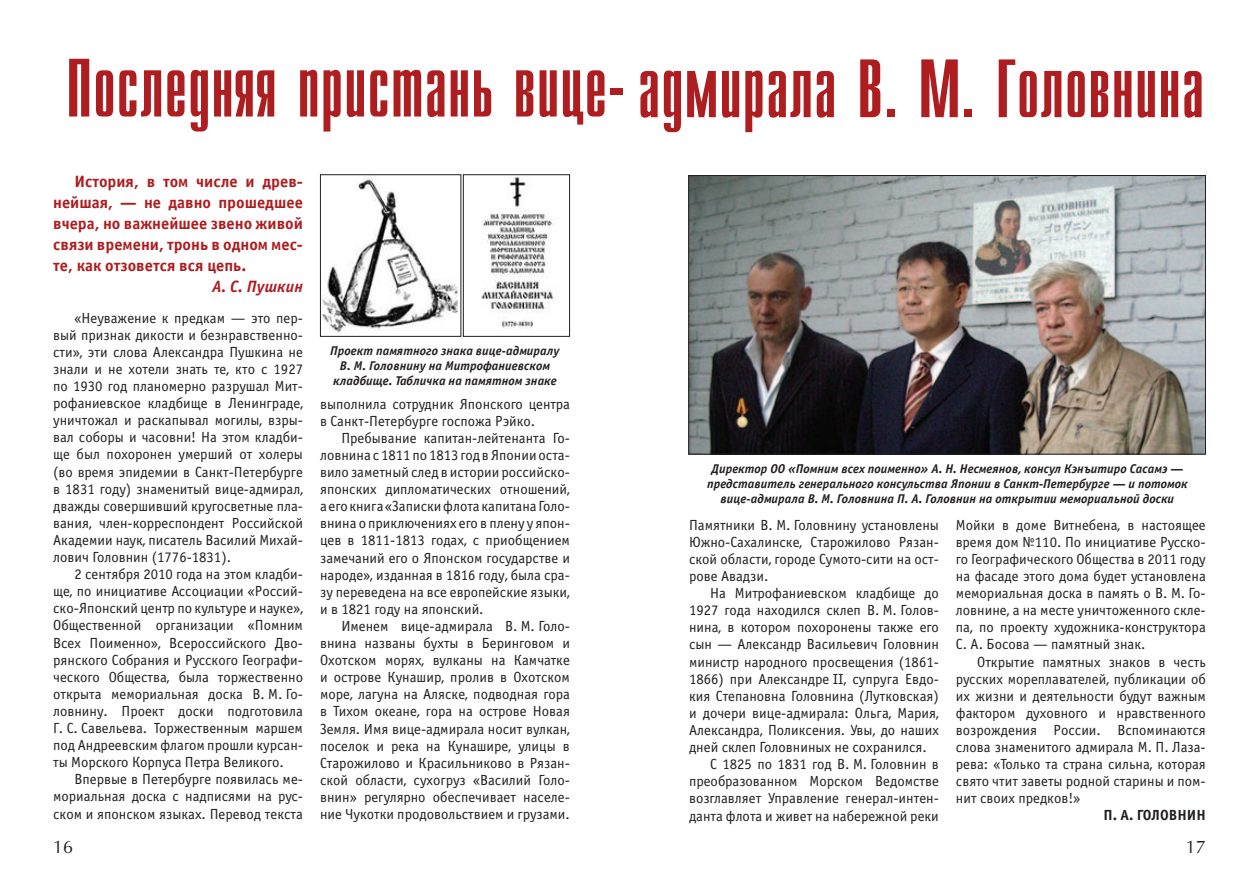
<style>
.page{position:relative;width:1259px;height:893px;background:#fff}
.page>*{position:absolute;margin:0;border:0;box-sizing:border-box;transform-origin:0 0}
.t1{font:82.5px "Compact C";letter-spacing:.005em;color:#ae1d20}
.t2{font:18px "Optima";color:#231f20}
.t3{font:700 16.5px/21px "Officina Sans C";color:#ae1d20;text-align:justify}
.t4{font:italic 700 16.5px "Officina Sans C";color:#ae1d20}
.t5{font:14.7px/17.1px "Officina Sans C";color:#231f20;text-align:justify}
.t6{font:700 14.7px "Officina Sans C";color:#231f20}
.t7{font:italic 700 12.75px/15px "Officina Sans C";color:#231f20;text-align:center}
</style>
<div class="page">
<img style="left:690px;top:177px;width:513px;height:276px">
<div style="left:688px;top:175px;width:517px;height:280px;border:1px solid #231f20"></div>
<img style="left:322px;top:176px;width:136px;height:157px">
<div style="left:320px;top:174px;width:141px;height:163px;border:1px solid #231f20"></div>
<img style="left:481px;top:177px;width:74px;height:151px">
<div style="left:463px;top:174px;width:107px;height:163px;border:1px solid #231f20"></div>
<h1 class="t1" style="left:66px;top:58px;width:1140px">Последняя пристань вице-адмирала В. М. Головнина</h1>
<p class="t3" style="left:53px;top:172px;width:251px;text-indent:21px">История, в том числе и древ&shy;нейшая, — не давно прошедшее вчера, но важнейшее звено живой связи времени, тронь в одном мес&shy;те, как отзовется вся цепь.</p>
<p class="t4" style="left:212px;top:280px;width:92px">А. С. Пушкин</p>
<p class="t5" style="left:53px;top:310px;width:251px;text-indent:21px">«Неуважение к предкам — это пер&shy;вый признак дикости и безнравственно&shy;сти», эти слова Александра Пушкина не знали и не хотели знать те, кто с 1927 по 1930 год планомерно разрушал Мит&shy;рофаниевское кладбище в Ленинграде, уничтожал и раскапывал могилы, взры&shy;вал соборы и часовни! На этом кладби&shy;ще был похоронен умерший от холеры (во время эпидемии в Санкт-Петербурге в 1831 году) знаменитый вице-адмирал, дважды совершивший кругосветные пла&shy;вания, член-корреспондент Российской Академии наук, писатель Василий Михай&shy;лович Головнин (1776-1831).</p>
<p class="t5" style="left:53px;top:567px;width:251px;text-indent:21px">2 сентября 2010 года на этом кладби&shy;ще, по инициативе Ассоциации «Россий&shy;ско-Японский центр по культуре и науке», Общественной организации «Помним Всех Поименно», Всероссийского Дво&shy;рянского Собрания и Русского Географи&shy;ческого Общества, была торжественно открыта мемориальная доска В. М. Го&shy;ловнину. Проект доски подготовила Г. С. Савельева. Торжественным маршем под Андреевским флагом прошли курсан&shy;ты Морского Корпуса Петра Великого.</p>
<p class="t5" style="left:53px;top:772px;width:251px;text-indent:21px">Впервые в Петербурге появилась ме&shy;мориальная доска с надписями на рус&shy;ском и японском языках. Перевод текста</p>
<p class="t7" style="left:330px;top:344px;width:231px">Проект памятного знака вице-адмиралу<br>В. М. Головнину на Митрофаниевском кладбище. Табличка на памятном знаке</p>
<p class="t5" style="left:320px;top:396px;width:251px">выполнила сотрудник Японского центра в Санкт-Петербурге госпожа Рэйко.</p>
<p class="t5" style="left:320px;top:430px;width:251px;text-indent:21px">Пребывание капитан-лейтенанта Го&shy;ловнина с 1811 по 1813 год в Японии оста&shy;вило заметный след в истории российско&shy;японских дипломатических отношений, а его книга «Записки флота капитана Голо&shy;внина о приключениях его в плену у япон&shy;цев в 1811-1813 годах, с приобщением замечаний его о Японском государстве и народе», изданная в 1816 году, была сра&shy;зу переведена на все европейские языки, и в 1821 году на японский.</p>
<p class="t5" style="left:320px;top:619px;width:251px;text-indent:21px">Именем вице-адмирала В. М. Голо&shy;внина названы бухты в Беринговом и Охотском морях, вулканы на Камчатке и острове Кунашир, пролив в Охотском море, лагуна на Аляске, подводная гора в Тихом океане, гора на острове Новая Земля. Имя вице-адмирала носит вулкан, поселок и река на Кунашире, улицы в Старожилово и Красильниково в Рязан&shy;ской области, сухогруз «Василий Голо&shy;внин» регулярно обеспечивает населе&shy;ние Чукотки продовольствием и грузами.</p>
<p class="t7" style="left:707px;top:462px;width:482px">Директор ОО «Помним всех поименно» А. Н. Несмеянов, консул Кэнъитиро Сасамэ — представитель генерального консульства Японии в Санкт-Петербурге — и потомок вице-адмирала В. М. Головнина П. А. Головнин на открытии мемориальной доски</p>
<p class="t5" style="left:689px;top:517px;width:251px">Памятники В. М. Головнину установлены Южно-Сахалинске, Старожилово Рязан&shy;ской области, городе Сумото-сити на ост&shy;рове Авадзи.</p>
<p class="t5" style="left:710px;top:586px;width:230px">На Митрофаниевском кладбище до</p>
<p class="t5" style="left:689px;top:603px;width:251px">1927 года находился склеп В. М. Голов-</p>
<p class="t5" style="left:689px;top:620px;width:251px">нина, в котором похоронены также его</p>
<p class="t5" style="left:689px;top:637px;width:251px">сын — Александр Васильевич Головнин</p>
<p class="t5" style="left:689px;top:654px;width:251px">министр народного просвещения (1861-</p>
<p class="t5" style="left:689px;top:671px;width:251px">1866) при Александре II, супруга Евдо-</p>
<p class="t5" style="left:689px;top:688px;width:251px">кия Степановна Головнина (Лутковская)</p>
<p class="t5" style="left:689px;top:705px;width:251px">и дочери вице-адмирала: Ольга, Мария,</p>
<p class="t5" style="left:689px;top:723px;width:251px">Александра, Поликсения. Увы, до наших</p>
<p class="t5" style="left:689px;top:740px;width:239px">дней склеп Головниных не сохранился.</p>
<p class="t5" style="left:710px;top:757px;width:230px">С 1825 по 1831 год В. М. Головнин в</p>
<p class="t5" style="left:689px;top:774px;width:251px">преобразованном Морском Ведомстве</p>
<p class="t5" style="left:689px;top:791px;width:251px">возглавляет Управление генерал-интен-</p>
<p class="t5" style="left:689px;top:808px;width:251px">данта флота и живет на набережной реки</p>
<p class="t5" style="left:956px;top:517px;width:251px">Мойки в доме Витнебена, в настоящее время дом №110. По инициативе Русско&shy;го Географического Общества в 2011 году на фасаде этого дома будет установлена мемориальная доска в память о В. М. Го&shy;ловнине, а на месте уничтоженного скле&shy;па, по проекту художника-конструктора С. А. Босова — памятный знак.</p>
<p class="t5" style="left:956px;top:654px;width:251px;text-indent:21px">Открытие памятных знаков в честь русских мореплавателей, публикации об их жизни и деятельности будут важным фактором духовного и нравственного возрождения России. Вспоминаются слова знаменитого адмирала М. П. Лаза&shy;рева: «Только та страна сильна, которая свято чтит заветы родной старины и пом&shy;нит своих предков!»</p>
<p class="t6" style="left:1103px;top:810px;width:104px">П. А. ГОЛОВНИН</p>
<p class="t2" style="left:53px;top:839px;width:22px">16</p>
<p class="t2" style="left:1185px;top:839px;width:22px">17</p>
</div>
